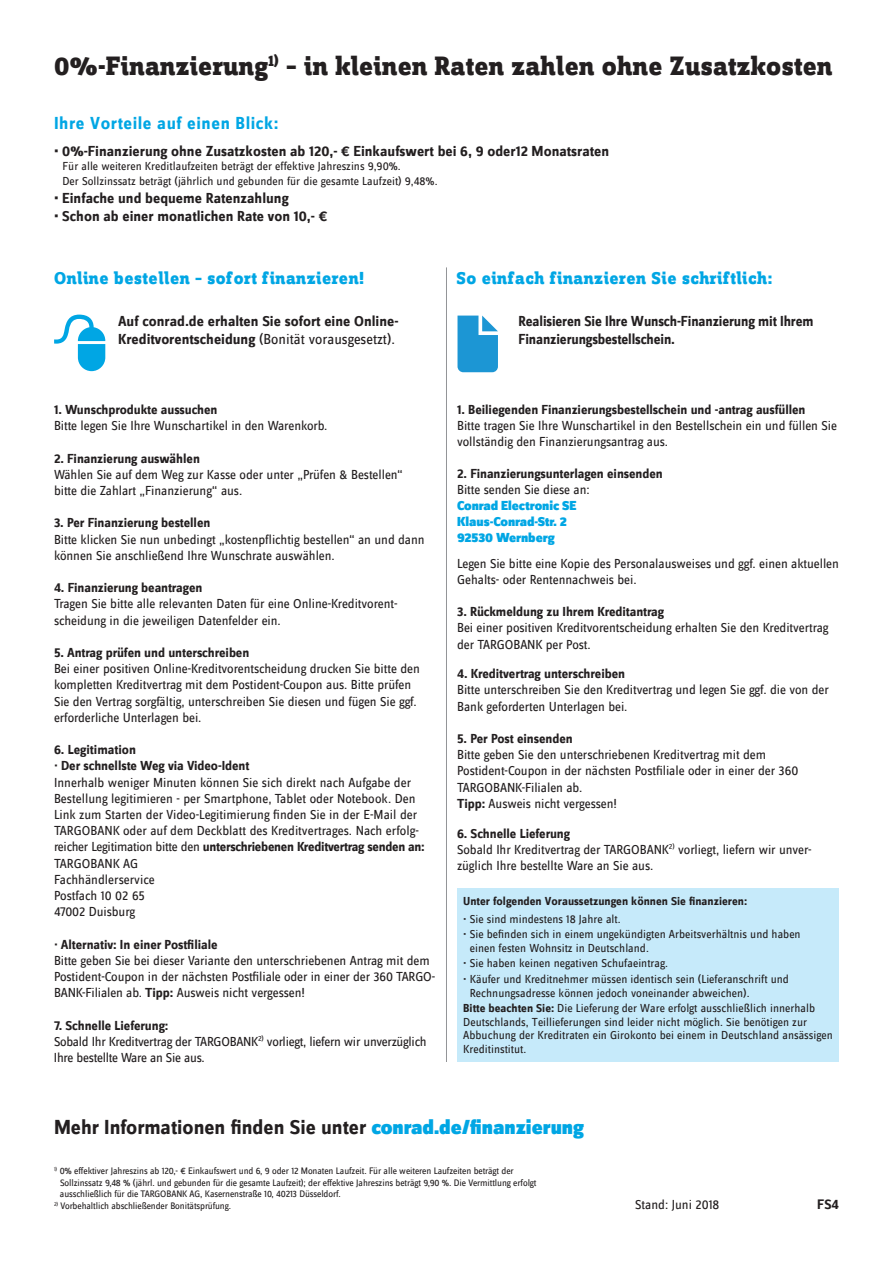
<style>
.page{position:relative;width:893px;height:1263px;background:#fff}
.page>*{position:absolute;margin:0;border:0;box-sizing:border-box;transform-origin:0 0}
.t1{font:800 27.45px "Zine INT Slab Dis";letter-spacing:.015em;color:#231f20}
.t2{font:700 21px "Zine INT Sans Dis";color:#231f20}
.t3{font:800 18px "Zine INT Slab Dis";letter-spacing:.03em;color:#00a6e4}
.t4{font:700 18px "Zine INT Sans Dis";letter-spacing:.03em;color:#00a6e4}
.t5{font:700 15px/18px "Zine INT Sans Dis";color:#231f20}
.t6{font:700 15px/18px "Zine INT Sans Dis";color:#231f20;scale:.95 1}
.t7{font:700 14.25px "Zine INT Sans Dis";color:#231f20}
.t8{font:13.5px/16.2px "Zine INT Sans Dis";letter-spacing:-.005em;color:#231f20}
.t9{font:700 13.5px "Zine INT Sans Dis";letter-spacing:-.005em;color:#231f20}
.t10{font:900 13.5px/16.2px "Zine INT Sans Dis";letter-spacing:-.005em;color:#00a6e4}
.t11{font:12px/13.5px "Zine INT Sans Dis";color:#231f20}
.t12{font:700 12px "Zine INT Sans Dis";color:#231f20}
.t13{font:9.75px/11.7px "Zine INT Sans Dis";letter-spacing:-.01em;color:#231f20}
.s1{font-weight:400}
.s2{font-weight:700}
.s3{font-weight:900;color:#00a6e4}
</style>
<div class="page">
<svg style="left:457px;top:316px;width:41px;height:56px"></svg>
<svg style="left:54px;top:315px;width:51px;height:56px"></svg>
<hr style="left:446px;top:267px;width:1px;height:795px;background:#939598">
<div style="left:457px;top:888px;width:382px;height:174px;background:#c6eafa"></div>
<h1 class="t1" style="left:54px;top:49px;width:780px">0%-Finanzierung<sup>1)</sup> – in kleinen Raten zahlen ohne Zusatzkosten</h1>
<h3 class="t4" style="left:54px;top:112px;width:226px">Ihre Vorteile auf einen Blick:</h3>
<p class="t5" style="left:54px;top:142px;width:557px">• 0%-Finanzierung ohne Zusatzkosten ab 120,- € Einkaufswert bei 6, 9 oder12 Monatsraten</p>
<p class="t11" style="left:63px;top:159px;width:377px;line-height:14.4px">Für alle weiteren Kreditlaufzeiten beträgt der effektive Jahreszins 9,90%.<br>Der Sollzinssatz beträgt (jährlich und gebunden für die gesamte Laufzeit) 9,48%.</p>
<p class="t5" style="left:54px;top:189px;width:236px">• Einfache und bequeme Ratenzahlung</p>
<p class="t5" style="left:54px;top:207px;width:275px">• Schon ab einer monatlichen Rate von 10,- €</p>
<h3 class="t3" style="left:54px;top:267px;width:312px">Online bestellen – sofort finanzieren!</h3>
<p class="t5" style="left:118px;top:312px;width:282px">Auf conrad.de erhalten Sie sofort eine Online-<br>Kreditvorentscheidung <span class="s1">(Bonität vorausgesetzt).</span></p>
<h3 class="t3" style="left:456px;top:267px;width:317px">So einfach finanzieren Sie schriftlich:</h3>
<p class="t6" style="left:518px;top:312px;width:312px">Realisieren Sie Ihre Wunsch-Finanzierung mit Ihrem<br>Finanzierungsbestellschein.</p>
<p class="t9" style="left:54px;top:401px;width:165px">1. Wunschprodukte aussuchen</p>
<p class="t8" style="left:54px;top:417px;width:275px">Bitte legen Sie Ihre Wunschartikel in den Warenkorb.</p>
<p class="t9" style="left:54px;top:450px;width:147px">2. Finanzierung auswählen</p>
<p class="t8" style="left:54px;top:466px;width:350px">Wählen Sie auf dem Weg zur Kasse oder unter „Prüfen &amp; Bestellen“ bitte die Zahlart „Finanzierung“ aus.</p>
<p class="t9" style="left:54px;top:515px;width:158px">3. Per Finanzierung bestellen</p>
<p class="t8" style="left:54px;top:531px;width:372px">Bitte klicken Sie nun unbedingt „kostenpflichtig bestellen“ an und dann können Sie anschließend Ihre Wunschrate auswählen.</p>
<p class="t9" style="left:54px;top:579px;width:150px">4. Finanzierung beantragen</p>
<p class="t8" style="left:54px;top:596px;width:345px">Tragen Sie bitte alle relevanten Daten für eine Online-Kreditvorent&shy;scheidung in die jeweiligen Datenfelder ein.</p>
<p class="t9" style="left:54px;top:644px;width:197px">5. Antrag prüfen und unterschreiben</p>
<p class="t8" style="left:54px;top:660px;width:367px">Bei einer positiven Online-Kreditvorentscheidung drucken Sie bitte den kompletten Kreditvertrag mit dem Postident-Coupon aus. Bitte prüfen Sie den Vertrag sorgfältig, unterschreiben Sie diesen und fügen Sie ggf. erforderliche Unterlagen bei.</p>
<p class="t9" style="left:54px;top:741px;width:84px">6. Legitimation</p>
<p class="t8" style="left:54px;top:758px;width:372px">• <span class="s2">Der schnellste Weg via Video-Ident<br></span>Innerhalb weniger Minuten können Sie sich direkt nach Aufgabe der Bestellung legitimieren - per Smartphone, Tablet oder Notebook. Den Link zum Starten der Video-Legitimierung finden Sie in der E-Mail der TARGOBANK oder auf dem Deckblatt des Kreditvertrages. Nach erfolg&shy;reicher Legitimation bitte den <span class="s2">unterschriebenen Kreditvertrag senden an:<br></span>TARGOBANK AG<br>Fachhändlerservice<br>Postfach 10 02 65<br>47002 Duisburg</p>
<p class="t8" style="left:54px;top:936px;width:383px">• <span class="s2">Alternativ: In einer Postfiliale<br></span>Bitte geben Sie bei dieser Variante den unterschriebenen Antrag mit dem Postident-Coupon in der nächsten Postfiliale oder in einer der 360 TARGO-BANK-Filialen ab. <span class="s2">Tipp:</span> Ausweis nicht vergessen!</p>
<p class="t8" style="left:54px;top:1017px;width:374px"><span class="s2">7. Schnelle Lieferung:<br></span>Sobald Ihr Kreditvertrag der TARGOBANK<sup>2)</sup> vorliegt, liefern wir unverzüglich<br>Ihre bestellte Ware an Sie aus.</p>
<p class="t9" style="left:457px;top:401px;width:350px">1. Beiliegenden Finanzierungsbestellschein und -antrag ausfüllen</p>
<p class="t8" style="left:457px;top:417px;width:381px">Bitte tragen Sie Ihre Wunschartikel in den Bestellschein ein und füllen Sie vollständig den Finanzierungsantrag aus.</p>
<p class="t9" style="left:457px;top:465px;width:207px">2. Finanzierungsunterlagen einsenden</p>
<p class="t8" style="left:457px;top:481px;width:134px">Bitte senden Sie diese an:</p>
<p class="t10" style="left:457px;top:498px;width:121px">Conrad Electronic SE<br>Klaus-Conrad-Str. 2<br>92530 Wernberg</p>
<p class="t8" style="left:457px;top:555px;width:383px">Legen Sie bitte eine Kopie des Personalausweises und ggf. einen aktuellen<br>Gehalts- oder Rentennachweis bei.</p>
<p class="t9" style="left:457px;top:603px;width:208px">3. Rückmeldung zu Ihrem Kreditantrag</p>
<p class="t8" style="left:457px;top:620px;width:373px">Bei einer positiven Kreditvorentscheidung erhalten Sie den Kreditvertrag der TARGOBANK per Post.</p>
<p class="t9" style="left:457px;top:666px;width:169px">4. Kreditvertrag unterschreiben</p>
<p class="t8" style="left:457px;top:682px;width:373px">Bitte unterschreiben Sie den Kreditvertrag und legen Sie ggf. die von der<br>Bank geforderten Unterlagen bei.</p>
<p class="t9" style="left:457px;top:730px;width:117px">5. Per Post einsenden</p>
<p class="t8" style="left:457px;top:747px;width:343px">Bitte geben Sie den unterschriebenen Kreditvertrag mit dem Postident-Coupon in der nächsten Postfiliale oder in einer der 360<br>TARGOBANK-Filialen ab.<br><span class="s2">Tipp:</span> Ausweis nicht vergessen!</p>
<p class="t8" style="left:457px;top:825px;width:356px"><span class="s2">6. Schnelle Lieferung<br></span>Sobald Ihr Kreditvertrag der TARGOBANK<sup>2)</sup> vorliegt, liefern wir unver&shy;züglich Ihre bestellte Ware an Sie aus.</p>
<p class="t12" style="left:463px;top:893px;width:285px">Unter folgenden Voraussetzungen können Sie finanzieren:</p>
<p class="t11" style="left:463px;top:912px;width:159px">• Sie sind mindestens 18 Jahre alt.</p>
<p class="t11" style="left:470px;top:927px;width:332px;text-indent:-7px">• Sie befinden sich in einem ungekündigten Arbeitsverhältnis und haben einen festen Wohnsitz in Deutschland.</p>
<p class="t11" style="left:463px;top:957px;width:206px">• Sie haben keinen negativen Schufaeintrag.</p>
<p class="t11" style="left:470px;top:972px;width:321px;text-indent:-7px">• Käufer und Kreditnehmer müssen identisch sein (Lieferanschrift und<br>Rechnungsadresse können jedoch voneinander abweichen).</p>
<p class="t11" style="left:463px;top:1001px;width:371px"><span class="s2">Bitte beachten Sie:</span> Die Lieferung der Ware erfolgt ausschließlich innerhalb Deutschlands, Teillieferungen sind leider nicht möglich. Sie benötigen zur Abbuchung der Kreditraten ein Girokonto bei einem in Deutschland ansässigen Kreditinstitut.</p>
<h2 class="t2" style="left:54px;top:1114px;width:531px">Mehr Informationen finden Sie unter <span class="s3">conrad.de/finanzierung</span></h2>
<p class="t13" style="left:60px;top:1165px;width:478px;text-indent:-6px"><sup>1)</sup> 0% effektiver Jahreszins ab 120,- € Einkaufswert und 6, 9 oder 12 Monaten Laufzeit. Für alle weiteren Laufzeiten beträgt der<br>Sollzinssatz 9,48 % (jährl. und gebunden für die gesamte Laufzeit); der effektive Jahreszins beträgt 9,90 %. Die Vermittlung erfolgt ausschließlich für die TARGOBANK AG, Kasernenstraße 10, 40213 Düsseldorf.</p>
<p class="t13" style="left:54px;top:1200px;width:179px"><sup>2)</sup> Vorbehaltlich abschließender Bonitätsprüfung.</p>
<p class="t8" style="left:635px;top:1196px;width:86px">Stand: Juni 2018</p>
<p class="t7" style="left:817px;top:1195px;width:23px">FS4</p>
</div>
